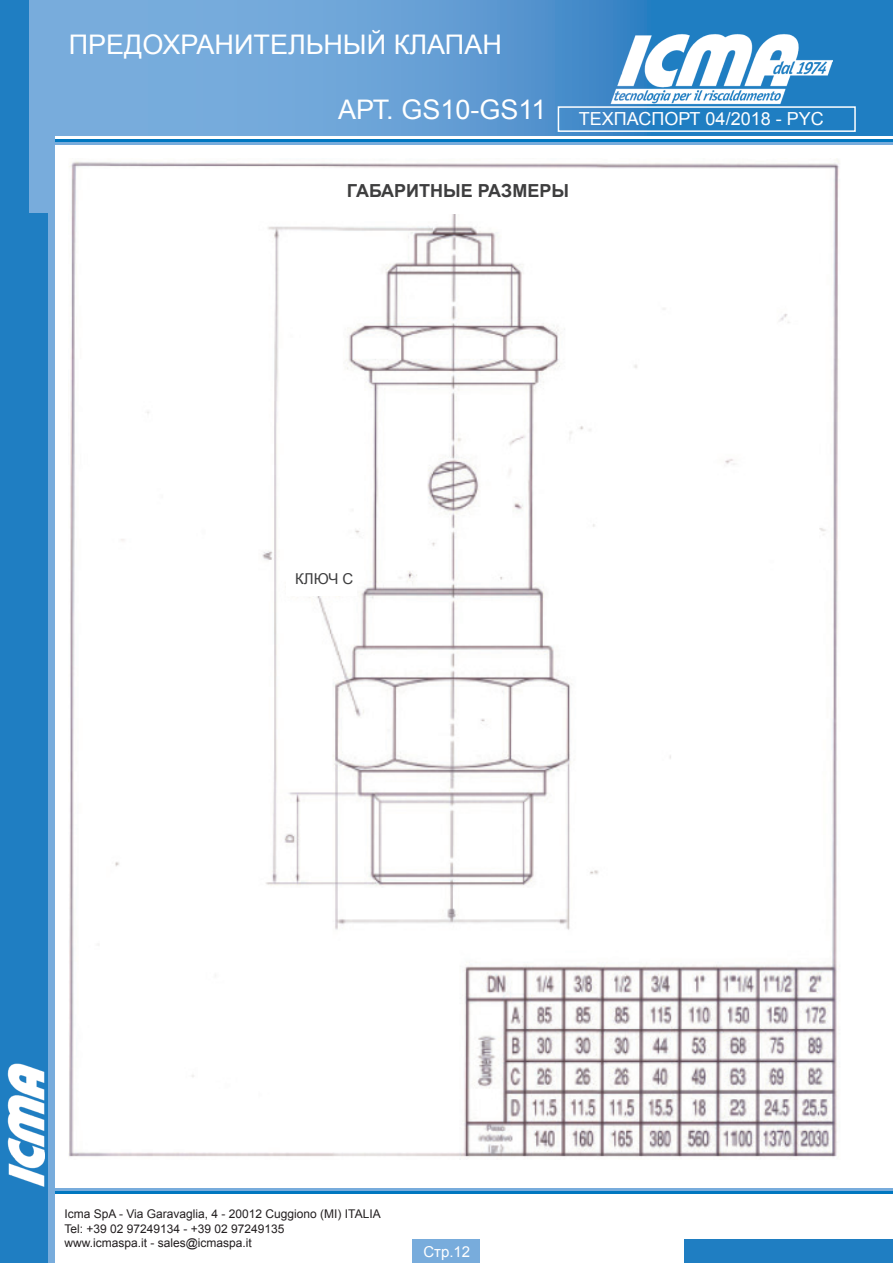
<style>
.page{position:relative;width:893px;height:1263px;background:#fff}
.page>*{position:absolute;margin:0;border:0;box-sizing:border-box;transform-origin:0 0}
.t1{font:27px "Arial";color:#fff}
.t2{font:18px "Arial";color:#fff}
.t3{font:700 18px "Arial";color:#3e3e3f}
.t4{font:15px "Arial";color:#fff}
.t5{font:15px "Arial";color:#3e3e3f}
.t6{font:12px/14.4px "Arial";color:#231f20}
</style>
<div class="page">
<svg style="left:54px;top:0;width:839px;height:136px;background:#5e9cd3"></svg>
<hr style="left:40px;top:1188px;width:853px;height:2px;background:#78acdc">
<hr style="left:40px;top:1191px;width:853px;height:2px;background:#0077c0">
<hr style="left:42px;top:142px;width:851px;height:2px;background:#78acdc">
<hr style="left:42px;top:139px;width:851px;height:2px;background:#0077c0">
<svg style="left:28px;top:0;width:26px;height:1263px;background:#6fa7d9"></svg>
<div style="left:0;top:213px;width:47px;height:1050px;background:#1f7ec2"></div>
<div style="left:0;top:0;width:28px;height:214px;background:#1f7ec2"></div>
<img style="left:605px;top:18px;width:228px;height:111px">
<img style="left:7px;top:1064px;width:37px;height:123px">
<div style="left:412px;top:1239px;width:68px;height:24px;background:#78acdc"></div>
<div style="left:685px;top:1239px;width:208px;height:24px;background:#1f7ec2"></div>
<div style="left:558px;top:106px;width:298px;height:26px;border:2px solid #fff"></div>
<img style="left:69px;top:160px;width:770px;height:997px">
<div style="left:215px;top:179px;width:404px;height:35px;background:#fff"></div>
<div style="left:287px;top:561px;width:70px;height:35px;background:#fff"></div>
<h1 class="t1" style="left:69px;top:27px;width:434px">ПРЕДОХРАНИТЕЛЬНЫЙ КЛАПАН</h1>
<h2 class="t2" style="left:338px;top:107px;width:487px"><sup>АРТ.</sup> <sup>GS10-GS11</sup> ТЕХПАСПОРТ 04/2018 - PYC</h2>
<h2 class="t3" style="left:347px;top:178px;width:224px">ГАБАРИТНЫЕ РАЗМЕРЫ</h2>
<p class="t5" style="left:295px;top:569px;width:60px">КЛЮЧ С</p>
<p class="t6" style="left:64px;top:1207px;width:318px">Icma SpA - Via Garavaglia, 4 - 20012 Cuggiono (MI) ITALIA<br>Tel: +39 02 97249134 - +39 02 97249135<br>www.icmaspa.it - sales@icmaspa.it</p>
<p class="t4" style="left:423px;top:1242px;width:48px">Стр.12</p>
</div>
